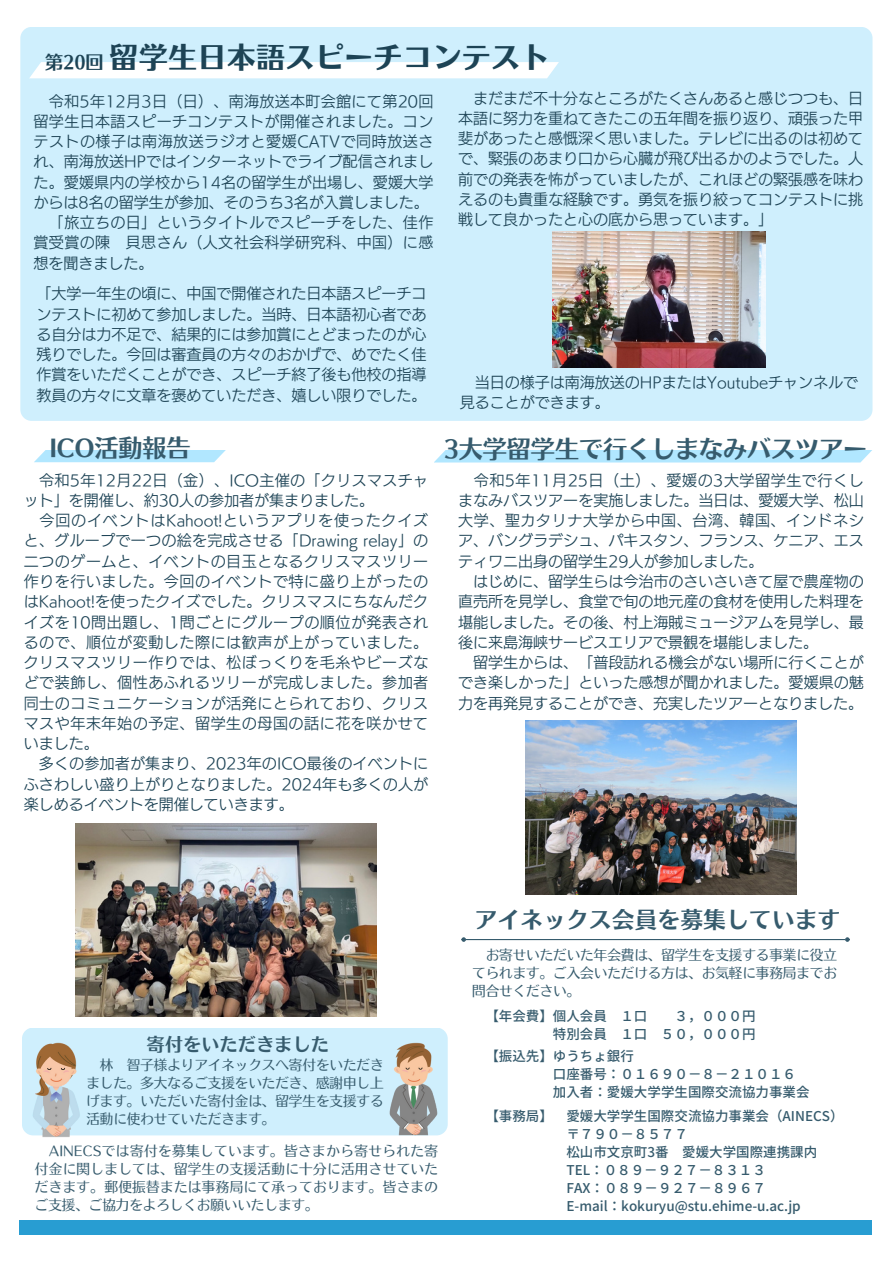
<style>
.page{position:relative;width:893px;height:1264px;background:#fff}
.page>*{position:absolute;margin:0;border:0;box-sizing:border-box;transform-origin:0 0}
.t1{font:28.5px "Nud Motoya Aporo Std W6";letter-spacing:.03em;color:#1d4355}
.t2{font:24px "Nud Motoya Aporo Std W5";color:#365b6d}
.t3{font:22.2px "Nud Motoya Aporo Std W5";letter-spacing:.03em;color:#365b6d}
.t4{font:18px "Nud Motoya Aporo Std W5";color:#1d4355}
.t5{font:17.7px "Nud Motoya Aporo Std W5";letter-spacing:.03em;color:#365b6d}
.t6{font:15px/20.2px "Canva UD Kakugo Large Pr 6 N R";color:#1d4355;text-align:justify}
.t7{font:15px "Canva UD Kakugo Large Pr 6 N R";letter-spacing:.025em;color:#1d4355}
.t8{font:15px "Canva UD Kakugo Large Pr 6 N R";letter-spacing:.035em;color:#1d4355}
.t9{font:13.5px/18px "Nud Motoya Aporo Std W3";color:#365b6d;text-align:justify}
.t10{font:500 13.5px/18px "Noto Sans JP";color:#365b6d}
</style>
<div class="page">
<div style="left:19px;top:1220px;width:852px;height:14px;background:#289dd2"></div>
<div style="left:20px;top:27px;width:852px;height:394px;background:#cfeffd;border-radius:11px"></div>
<hr style="left:465px;top:939px;width:380px;height:1px;background:#365b6d">
<svg style="left:461px;top:937px;width:5px;height:4px"></svg>
<svg style="left:845px;top:937px;width:4px;height:4px"></svg>
<div style="left:434px;top:450px;width:438px;height:12px;background:#b1e7ff"></div>
<div style="left:34px;top:450px;width:192px;height:12px;background:#b1e7ff"></div>
<div style="left:22px;top:1027px;width:425px;height:108px;background:#cfeffd;border-radius:11px"></div>
<img style="left:389px;top:1042px;width:56px;height:93px">
<img style="left:29px;top:1042px;width:55px;height:95px">
<div style="left:30px;top:62px;width:529px;height:16px;background:#fff"></div>
<img style="left:525px;top:720px;width:271px;height:174px">
<img style="left:75px;top:823px;width:301px;height:193px">
<img style="left:552px;top:231px;width:213px;height:136px">
<p class="t4" style="left:45px;top:53px;width:60px">第20回</p>
<p class="t1" style="left:110px;top:43px;width:441px">留学生日本語スピーチコンテスト</p>
<p class="t7" style="left:49px;top:93px;width:386px">令和5年12月 3日（日）、南海放送本町会館にて第20回</p>
<p class="t7" style="left:34px;top:114px;width:401px">留学生日本語スピーチコンテストが開催されました。コン</p>
<p class="t8" style="left:34px;top:134px;width:401px">テストの様子は南海放送ラジオと愛媛CATVで同時放送さ</p>
<p class="t6" style="left:34px;top:151px;width:401px">れ、南海放送HPではインターネットでライブ配信されまし</p>
<p class="t6" style="left:34px;top:172px;width:401px">た。愛媛県内の学校から14名の留学生が出場し、愛媛大学</p>
<p class="t6" style="left:34px;top:192px;width:397px">からは8名の留学生が参加、そのうち3名が入賞しました。</p>
<p class="t7" style="left:49px;top:215px;width:386px">「旅立ちの日」というタイトルでスピーチをした、佳作</p>
<p class="t7" style="left:34px;top:235px;width:401px">賞受賞の陳 貝思さん（人文社会科学研究科、中国）に感</p>
<p class="t6" style="left:34px;top:253px;width:121px">想を聞きました。</p>
<h2 class="t6" style="left:36px;top:283px;width:391px">「大学一年生の頃に、中国で開催された日本語スピーチコンテストに初めて参加しました。当時、日本語初心者である自分は力不足で、結果的には参加賞にとどまったのが心残りでした。今回は審査員の方々のおかげで、めでたく佳作賞をいただくことができ、スピーチ終了後も他校の指導教員の方々に文章を褒めていただき、嬉しい限りでした。</h2>
<p class="t6" style="left:458px;top:88px;width:406px;text-align:left;text-indent:15px">まだまだ不十分なところがたくさんあると感じつつも、日本語に努力を重ねてきたこの五年間を振り返り、頑張った甲斐があったと感慨深く思いました。テレビに出るのは初めてで、緊張のあまり口から心臓が飛び出るかのようでした。人前での発表を怖がっていましたが、これほどの緊張感を味わえるのも貴重な経験です。勇気を振り絞ってコンテストに挑戦して良かったと心の底から思っています。」</p>
<p class="t6" style="left:460px;top:372px;width:400px;text-indent:15px">当日の様子は南海放送のHPまたはYoutubeチャンネルで見ることができます。</p>
<p class="t2" style="left:50px;top:435px;width:142px">ICO活動報告</p>
<h4 class="t2" style="left:444px;top:437px;width:424px">3大学留学生で行くしまなみバスツアー</h4>
<p class="t6" style="left:24px;top:470px;width:406px;text-indent:15px">令和5年12月 22日（金）、ICO主催の「クリスマスチャット」を開催し、約30人の参加者が集まりました。</p>
<p class="t6" style="left:24px;top:510px;width:406px;text-indent:16px">今回のイベントはKahoot!というアプリを使ったクイズと、グループで一つの絵を完成させる「Drawing relay」の二つのゲームと、イベントの目玉となるクリスマスツリー作りを行いました。今回のイベントで特に盛り上がったのはKahoot!を使ったクイズでした。クリスマスにちなんだクイズを10問出題し、1問ごとにグループの順位が発表されるので、順位が変動した際には歓声が上がっていました。クリスマスツリー作りでは、松ぼっくりを毛糸やビーズなどで装飾し、個性あふれるツリーが完成しました。参加者同士のコミュニケーションが活発にとられており、クリスマスや年末年始の予定、留学生の母国の話に花を咲かせていました。</p>
<p class="t6" style="left:24px;top:753px;width:406px;text-indent:15px">多くの参加者が集まり、2023年のICO最後のイベントにふさわしい盛り上がりとなりました。2024年も多くの人が楽しめるイベントを開催していきます。</p>
<p class="t6" style="left:458px;top:470px;width:407px;text-align:left;text-indent:16px">令和5年11月 25日（土）、愛媛の3大学留学生で行くしまなみバスツアーを実施しました。当日は、愛媛大学、松山大学、聖カタリナ大学から中国、台湾、韓国、インドネシア、バングラデシュ、パキスタン、フランス、ケニア、エスティワニ出身の留学生29人が参加しました。</p>
<h5 class="t6" style="left:458px;top:571px;width:407px;text-indent:15px">はじめに、留学生らは今治市のさいさいきて屋で農産物の直売所を見学し、食堂で旬の地元産の食材を使用した料理を堪能しました。その後、村上海賊ミュージアムを見学し、最後に来島海峡サービスエリアで景観を堪能しました。</h5>
<p class="t6" style="left:458px;top:652px;width:407px;text-indent:15px">留学生からは、「普段訪れる機会がない場所に行くことができ楽しかった」といった感想が聞かれました。愛媛県の魅力を再発見することができ、充実したツアーとなりました。</p>
<h5 class="t5" style="left:147px;top:1035px;width:183px">寄付をいただきました</h5>
<p class="t9" style="left:86px;top:1055px;width:299px;text-indent:14px">林 智子様よりアイネックスへ寄付をいただきました。多大なるご支援をいただき、感謝申し上げます。いただいた寄付金は、留学生を支援する活動に使わせていただきます。</p>
<p class="t9" style="left:35px;top:1141px;width:404px;text-indent:14px">AINECSでは寄付を募集しています。皆さまから寄せられた寄付金に関しましては、留学生の支援活動に十分に活用させていただきます。郵便振替または事務局にて承っております。皆さまのご支援、ご協力をよろしくお願いいたします。</p>
<p class="t3" style="left:475px;top:908px;width:366px">アイネックス会員を募集しています</p>
<p class="t9" style="left:472px;top:945px;width:366px;text-indent:14px">お寄せいただいた年会費は、留学生を支援する事業に役立てられます。ご入会いただける方は、お気軽に事務局までお問合せください。</p>
<p class="t10" style="left:485px;top:1006px;width:160px">【年会費】個人会員 １口</p>
<p class="t10" style="left:674px;top:1006px;width:83px">３，０００円</p>
<h2 class="t10" style="left:553px;top:1024px;width:204px">特別会員 １口 ５０，０００円</h2>
<h3 class="t10" style="left:485px;top:1045px;width:149px">【振込先】ゆうちょ銀行</h3>
<p class="t10" style="left:553px;top:1063px;width:245px">口座番号：０１６９０－８－２１０１６</p>
<p class="t10" style="left:553px;top:1081px;width:258px">加入者：愛媛大学学生国際交流協力事業会</p>
<p class="t10" style="left:566px;top:1106px;width:279px;text-indent:-81px">【事務局】 愛媛大学学生国際交流協力事業会（AINECS）〒７９０－８５７７<br>松山市文京町3番 愛媛大学国際連携課内<br>TEL：０８９－９２７－８３１３<br>FAX：０８９－９２７－８９６７<br>E-mail：kokuryu@stu.ehime-u.ac.jp</p>
</div>
